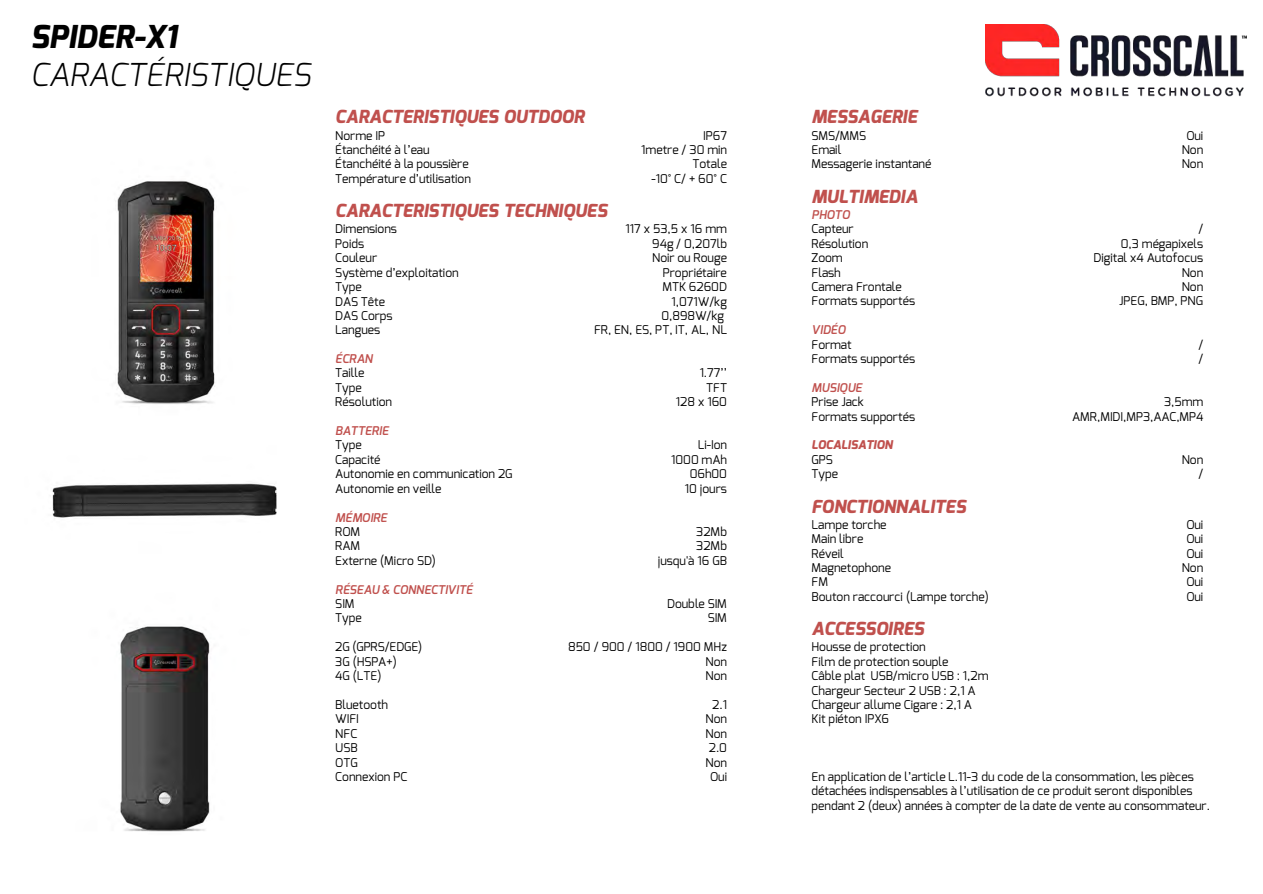
<style>
.page{position:relative;width:1263px;height:894px;background:#fff}
.page>*{position:absolute;margin:0;border:0;box-sizing:border-box;transform-origin:0 0}
.t1{font:italic 31.5px "Exo Light";color:#000}
.t2{font:italic 31.5px "Exo Extra Bold";color:#000}
.t3{font:italic 18px "Exo Extra Bold";color:#c0504d}
.t4{font:12.15px "Exo";letter-spacing:-.005em;color:#000}
.t5{font:12px/14.4px "Exo";color:#000}
.t6{font:italic 12px "Exo Demi Bold";color:#c0504d}
.t7{font:italic 12px "Exo Extra Bold";color:#c0504d}
</style>
<div class="page">
<img style="left:52px;top:24px;width:1195px;height:808px">
<img style="left:986px;top:25px;width:260px;height:71px">
<p class="t2" style="left:31px;top:17px;width:148px">SPIDER-X1</p>
<p class="t1" style="left:31px;top:55px;width:282px">CARACTÉRISTIQUES</p>
<p class="t3" style="left:335px;top:105px;width:250px">CARACTERISTIQUES OUTDOOR</p>
<p class="t5" style="left:335px;top:128px;width:51px">Norme IP</p>
<p class="t5" style="left:703px;top:128px;width:25px">IP67</p>
<p class="t5" style="left:335px;top:143px;width:96px">Étanchéité à l’eau</p>
<p class="t5" style="left:641px;top:143px;width:87px">1metre / 30 min</p>
<p class="t5" style="left:335px;top:157px;width:135px">Étanchéité à la poussière</p>
<p class="t5" style="left:692px;top:157px;width:36px">Totale</p>
<p class="t5" style="left:335px;top:171px;width:137px">Température d’utilisation</p>
<p class="t5" style="left:651px;top:171px;width:77px">-10° C/ + 60° C</p>
<p class="t3" style="left:335px;top:199px;width:273px">CARACTERISTIQUES TECHNIQUES</p>
<p class="t5" style="left:335px;top:222px;width:63px">Dimensions</p>
<p class="t5" style="left:625px;top:222px;width:103px">117 x 53,5 x 16 mm</p>
<p class="t5" style="left:335px;top:236px;width:30px">Poids</p>
<p class="t5" style="left:652px;top:236px;width:76px">94g / 0,207lb</p>
<p class="t5" style="left:335px;top:251px;width:43px">Couleur</p>
<p class="t5" style="left:652px;top:251px;width:76px">Noir ou Rouge</p>
<p class="t5" style="left:335px;top:265px;width:125px">Système d’exploitation</p>
<p class="t5" style="left:662px;top:265px;width:66px">Propriétaire</p>
<p class="t5" style="left:335px;top:279px;width:28px">Type</p>
<p class="t5" style="left:662px;top:279px;width:66px">MTK 6260D</p>
<p class="t5" style="left:335px;top:294px;width:51px">DAS Tête</p>
<p class="t5" style="left:671px;top:294px;width:57px">1,071W/kg</p>
<p class="t5" style="left:335px;top:308px;width:59px">DAS Corps</p>
<p class="t5" style="left:661px;top:308px;width:64px">0,898W/kg</p>
<p class="t5" style="left:335px;top:323px;width:46px">Langues</p>
<p class="t5" style="left:594px;top:323px;width:134px">FR, EN, ES, PT, IT, AL, NL</p>
<p class="t6" style="left:335px;top:351px;width:39px">ÉCRAN</p>
<p class="t5" style="left:335px;top:366px;width:31px">Taille</p>
<p class="t5" style="left:699px;top:366px;width:29px">1.77’’</p>
<p class="t5" style="left:335px;top:380px;width:28px">Type</p>
<p class="t5" style="left:706px;top:380px;width:22px">TFT</p>
<p class="t5" style="left:335px;top:395px;width:58px">Résolution</p>
<p class="t5" style="left:676px;top:395px;width:53px">128 x 160</p>
<p class="t6" style="left:335px;top:423px;width:55px">BATTERIE</p>
<p class="t5" style="left:335px;top:438px;width:28px">Type</p>
<p class="t5" style="left:698px;top:438px;width:31px">Li-Ion</p>
<p class="t5" style="left:335px;top:452px;width:47px">Capacité</p>
<p class="t5" style="left:671px;top:452px;width:57px">1000 mAh</p>
<p class="t5" style="left:335px;top:467px;width:179px">Autonomie en communication 2G</p>
<p class="t5" style="left:690px;top:467px;width:39px">06h00</p>
<p class="t5" style="left:335px;top:481px;width:108px">Autonomie en veille</p>
<p class="t5" style="left:684px;top:481px;width:44px">10 jours</p>
<p class="t6" style="left:335px;top:509px;width:53px">MÉMOIRE</p>
<p class="t5" style="left:335px;top:524px;width:26px">ROM</p>
<p class="t5" style="left:696px;top:524px;width:32px">32Mb</p>
<p class="t5" style="left:335px;top:539px;width:26px">RAM</p>
<p class="t5" style="left:696px;top:539px;width:32px">32Mb</p>
<p class="t5" style="left:335px;top:553px;width:102px">Externe (Micro SD)</p>
<p class="t5" style="left:657px;top:553px;width:71px">jusqu'à 16 GB</p>
<p class="t6" style="left:335px;top:581px;width:139px">RÉSEAU &amp; CONNECTIVITÉ</p>
<p class="t5" style="left:335px;top:596px;width:21px">SIM</p>
<p class="t5" style="left:667px;top:596px;width:61px">Double SIM</p>
<p class="t5" style="left:335px;top:611px;width:28px">Type</p>
<p class="t5" style="left:708px;top:611px;width:21px">SIM</p>
<p class="t5" style="left:335px;top:640px;width:88px">2G (GPRS/EDGE)</p>
<p class="t5" style="left:568px;top:640px;width:160px">850 / 900 / 1800 / 1900 MHz</p>
<p class="t5" style="left:335px;top:654px;width:63px">3G (HSPA+)</p>
<p class="t5" style="left:705px;top:654px;width:23px">Non</p>
<p class="t5" style="left:335px;top:668px;width:48px">4G (LTE)</p>
<p class="t5" style="left:705px;top:668px;width:23px">Non</p>
<p class="t4" style="left:335px;top:696px;width:54px">Bluetooth</p>
<p class="t4" style="left:712px;top:696px;width:16px">2.1</p>
<p class="t5" style="left:335px;top:712px;width:25px">WIFI</p>
<p class="t5" style="left:705px;top:712px;width:23px">Non</p>
<p class="t5" style="left:335px;top:726px;width:24px">NFC</p>
<p class="t5" style="left:705px;top:726px;width:23px">Non</p>
<p class="t5" style="left:335px;top:740px;width:24px">USB</p>
<p class="t5" style="left:709px;top:740px;width:20px">2.0</p>
<p class="t5" style="left:335px;top:755px;width:24px">OTG</p>
<p class="t5" style="left:705px;top:755px;width:23px">Non</p>
<p class="t5" style="left:335px;top:769px;width:74px">Connexion PC</p>
<p class="t5" style="left:710px;top:769px;width:18px">Oui</p>
<p class="t3" style="left:811px;top:105px;width:107px">MESSAGERIE</p>
<p class="t5" style="left:811px;top:128px;width:56px">SMS/MMS</p>
<p class="t5" style="left:1186px;top:128px;width:18px">Oui</p>
<p class="t5" style="left:811px;top:143px;width:31px">Email</p>
<p class="t5" style="left:1181px;top:143px;width:23px">Non</p>
<p class="t5" style="left:811px;top:157px;width:121px">Messagerie instantané</p>
<p class="t5" style="left:1181px;top:157px;width:23px">Non</p>
<p class="t3" style="left:811px;top:184px;width:108px">MULTIMEDIA</p>
<p class="t6" style="left:811px;top:207px;width:40px">PHOTO</p>
<p class="t5" style="left:811px;top:222px;width:44px">Capteur</p>
<p class="t5" style="left:1198px;top:222px;width:6px">/</p>
<p class="t5" style="left:811px;top:236px;width:58px">Résolution</p>
<p class="t5" style="left:1120px;top:236px;width:84px">0,3 mégapixels</p>
<p class="t5" style="left:811px;top:251px;width:33px">Zoom</p>
<p class="t5" style="left:1093px;top:251px;width:111px">Digital x4 Autofocus</p>
<p class="t5" style="left:811px;top:265px;width:31px">Flash</p>
<p class="t5" style="left:1181px;top:265px;width:23px">Non</p>
<p class="t5" style="left:811px;top:279px;width:92px">Camera Frontale</p>
<p class="t5" style="left:1181px;top:279px;width:23px">Non</p>
<p class="t5" style="left:811px;top:294px;width:105px">Formats supportés</p>
<p class="t5" style="left:1119px;top:294px;width:86px">JPEG, BMP, PNG</p>
<p class="t6" style="left:811px;top:322px;width:35px">VIDÉO</p>
<p class="t4" style="left:811px;top:336px;width:42px">Format</p>
<p class="t4" style="left:1198px;top:336px;width:6px">/</p>
<p class="t5" style="left:811px;top:351px;width:105px">Formats supportés</p>
<p class="t5" style="left:1198px;top:351px;width:6px">/</p>
<p class="t6" style="left:811px;top:380px;width:52px">MUSIQUE</p>
<p class="t5" style="left:811px;top:395px;width:54px">Prise Jack</p>
<p class="t5" style="left:1164px;top:395px;width:41px">3,5mm</p>
<p class="t5" style="left:811px;top:409px;width:105px">Formats supportés</p>
<p class="t5" style="left:1072px;top:409px;width:133px">AMR,MIDI,MP3,AAC,MP4</p>
<p class="t7" style="left:811px;top:437px;width:83px">LOCALISATION</p>
<p class="t5" style="left:811px;top:452px;width:23px">GPS</p>
<p class="t5" style="left:1181px;top:452px;width:23px">Non</p>
<p class="t5" style="left:811px;top:467px;width:28px">Type</p>
<p class="t5" style="left:1198px;top:467px;width:6px">/</p>
<p class="t3" style="left:811px;top:494px;width:156px">FONCTIONNALITES</p>
<p class="t4" style="left:811px;top:516px;width:76px">Lampe torche</p>
<p class="t4" style="left:1186px;top:516px;width:18px">Oui</p>
<p class="t5" style="left:811px;top:532px;width:53px">Main libre</p>
<p class="t5" style="left:1186px;top:532px;width:18px">Oui</p>
<p class="t5" style="left:811px;top:546px;width:34px">Réveil</p>
<p class="t5" style="left:1186px;top:546px;width:18px">Oui</p>
<p class="t5" style="left:811px;top:560px;width:81px">Magnetophone</p>
<p class="t5" style="left:1181px;top:560px;width:23px">Non</p>
<p class="t5" style="left:811px;top:575px;width:18px">FM</p>
<p class="t5" style="left:1186px;top:575px;width:18px">Oui</p>
<p class="t5" style="left:811px;top:589px;width:179px">Bouton raccourci (Lampe torche)</p>
<p class="t5" style="left:1186px;top:589px;width:18px">Oui</p>
<p class="t3" style="left:811px;top:617px;width:114px">ACCESSOIRES</p>
<p class="t5" style="left:811px;top:640px;width:116px">Housse de protection</p>
<p class="t5" style="left:811px;top:654px;width:138px">Film de protection souple</p>
<p class="t5" style="left:811px;top:669px;width:178px">Câble plat USB/micro USB : 1,2m</p>
<p class="t5" style="left:811px;top:683px;width:165px">Chargeur Secteur 2 USB : 2,1 A</p>
<p class="t4" style="left:811px;top:696px;width:162px">Chargeur allume Cigare : 2,1 A</p>
<p class="t5" style="left:811px;top:712px;width:79px">Kit piéton IPX6</p>
<p class="t5" style="left:811px;top:769px;width:400px">En application de l’article L.11-3 du code de la consommation, les pièces détachées indispensables à l’utilisation de ce produit seront disponibles pendant 2 (deux) années à compter de la date de vente au consommateur.</p>
</div>
